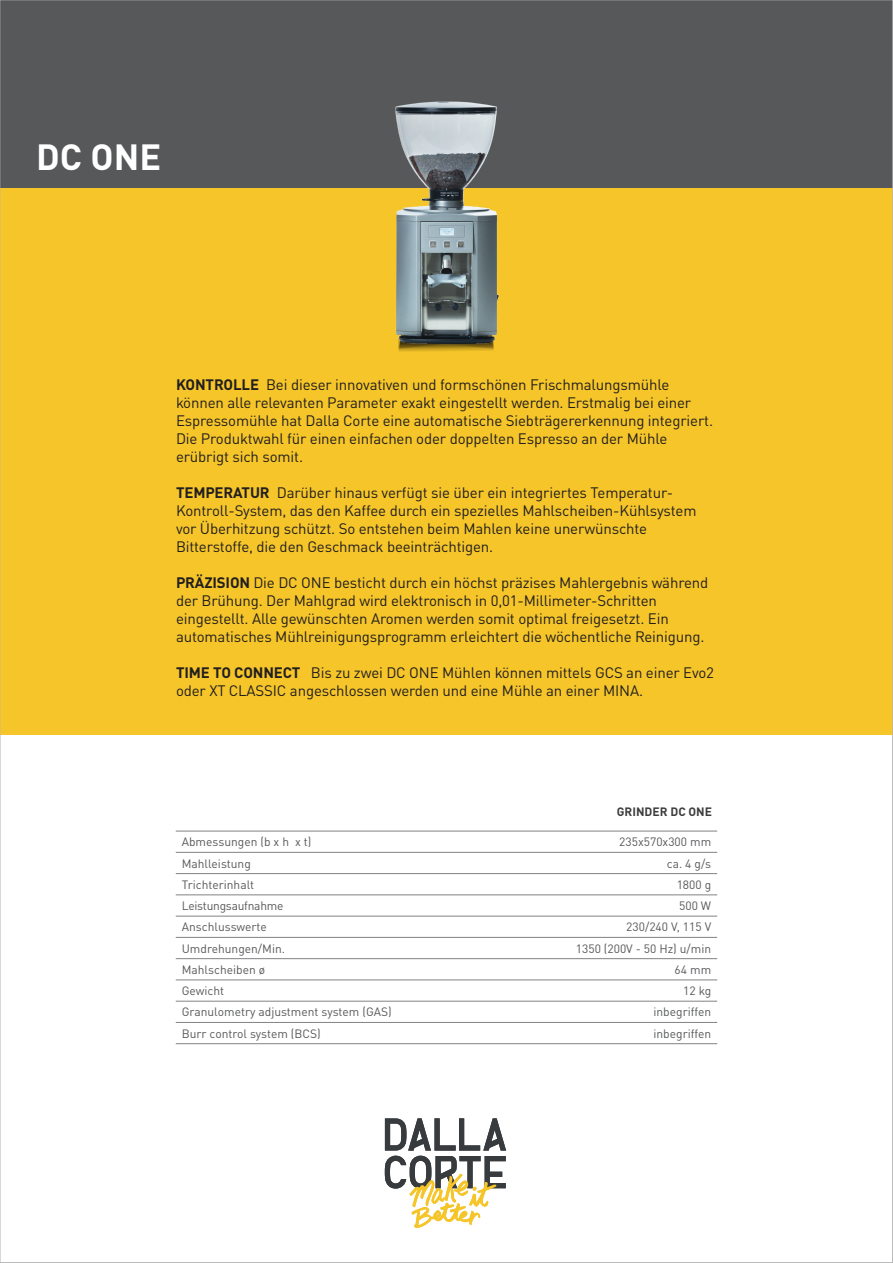
<style>
.page{position:relative;width:893px;height:1263px;background:#fff}
.page>*{position:absolute;margin:0;border:0;box-sizing:border-box;transform-origin:0 0}
.t1{font:700 36px "DINOT";color:#fff}
.t2{font:15px/18px "DINOT";letter-spacing:-.01em;color:#231f20}
.t3{font:12px "DINOT";color:#57585a}
.t4{font:12px "DINOT";letter-spacing:-.02em;color:#57585a}
.t5{font:700 12px "DINOT";color:#3e3e3f}
.s1{font-weight:700}
</style>
<div class="page">
<div style="left:0;top:175px;width:893px;height:560px;background:#f5c529"></div>
<div style="left:0;top:0;width:893px;height:187px;background:#57585a"></div>
<svg style="left:385px;top:1118px;width:121px;height:110px"></svg>
<hr style="left:176px;top:831px;width:279px;height:1px;background:#808285">
<hr style="left:455px;top:831px;width:262px;height:1px;background:#808285">
<hr style="left:176px;top:852px;width:279px;height:1px;background:#808285">
<hr style="left:455px;top:852px;width:262px;height:1px;background:#808285">
<hr style="left:176px;top:873px;width:279px;height:1px;background:#808285">
<hr style="left:455px;top:873px;width:262px;height:1px;background:#808285">
<hr style="left:176px;top:894px;width:279px;height:1px;background:#808285">
<hr style="left:455px;top:894px;width:262px;height:1px;background:#808285">
<hr style="left:176px;top:916px;width:279px;height:1px;background:#808285">
<hr style="left:455px;top:916px;width:262px;height:1px;background:#808285">
<hr style="left:176px;top:937px;width:279px;height:1px;background:#808285">
<hr style="left:455px;top:937px;width:262px;height:1px;background:#808285">
<hr style="left:176px;top:958px;width:279px;height:1px;background:#808285">
<hr style="left:455px;top:958px;width:262px;height:1px;background:#808285">
<hr style="left:176px;top:980px;width:279px;height:1px;background:#808285">
<hr style="left:455px;top:980px;width:262px;height:1px;background:#808285">
<hr style="left:176px;top:1001px;width:279px;height:1px;background:#808285">
<hr style="left:176px;top:1022px;width:279px;height:1px;background:#808285">
<hr style="left:176px;top:1043px;width:279px;height:1px;background:#808285">
<hr style="left:455px;top:1001px;width:262px;height:1px;background:#808285">
<hr style="left:455px;top:1022px;width:262px;height:1px;background:#808285">
<hr style="left:455px;top:1043px;width:262px;height:1px;background:#808285">
<svg style="left:398px;top:345px;width:96px;height:7px"></svg>
<img style="left:391px;top:101px;width:111px;height:244px">
<h1 class="t1" style="left:36px;top:129px;width:126px">DC ONE</h1>
<p class="t2" style="left:176px;top:375px;width:539px"><span class="s1">KONTROLLE</span> Bei dieser innovativen und formschönen Frischmalungsmühle können alle relevanten Parameter exakt eingestellt werden. Erstmalig bei einer Espressomühle hat Dalla Corte eine automatische Siebträgererkennung integriert.<br>Die Produktwahl für einen einfachen oder doppelten Espresso an der Mühle erübrigt sich somit.</p>
<p class="t2" style="left:176px;top:483px;width:522px"><span class="s1">TEMPERATUR</span> Darüber hinaus verfügt sie über ein integriertes Temperatur-Kontroll-System, das den Kaffee durch ein spezielles Mahlscheiben-Kühlsystem vor Überhitzung schützt. So entstehen beim Mahlen keine unerwünschte Bitterstoffe, die den Geschmack beeinträchtigen.</p>
<p class="t2" style="left:176px;top:573px;width:534px"><span class="s1">PRÄZISION</span> Die DC ONE besticht durch ein höchst präzises Mahlergebnis während der Brühung. Der Mahlgrad wird elektronisch in 0,01-Millimeter-Schritten eingestellt. Alle gewünschten Aromen werden somit optimal freigesetzt. Ein automatisches Mühlreinigungsprogramm erleichtert die wöchentliche Reinigung.</p>
<p class="t2" style="left:176px;top:663px;width:540px"><span class="s1">TIME TO CONNECT</span> Bis zu zwei DC ONE Mühlen können mittels GCS an einer Evo2 oder XT CLASSIC angeschlossen werden und eine Mühle an einer MINA.</p>
<p class="t5" style="left:617px;top:803px;width:97px">GRINDER DC ONE</p>
<p class="t3" style="left:182px;top:833px;width:131px">Abmessungen (b x h x t)</p>
<p class="t3" style="left:619px;top:833px;width:93px">235x570x300 mm</p>
<p class="t3" style="left:182px;top:854px;width:71px">Mahlleistung</p>
<p class="t3" style="left:667px;top:854px;width:46px">ca. 4 g/s</p>
<p class="t3" style="left:182px;top:875px;width:74px">Trichterinhalt</p>
<p class="t3" style="left:677px;top:875px;width:36px">1800 g</p>
<p class="t4" style="left:182px;top:896px;width:103px">Leistungsaufnahme</p>
<p class="t3" style="left:679px;top:896px;width:34px">500 W</p>
<p class="t3" style="left:182px;top:918px;width:87px">Anschlusswerte</p>
<p class="t3" style="left:626px;top:918px;width:86px">230/240 V, 115 V</p>
<p class="t3" style="left:182px;top:939px;width:105px">Umdrehungen/Min.</p>
<p class="t3" style="left:576px;top:939px;width:137px">1350 (200V - 50 Hz) u/min</p>
<p class="t3" style="left:182px;top:960px;width:85px">Mahlscheiben ø</p>
<p class="t3" style="left:675px;top:960px;width:38px">64 mm</p>
<p class="t3" style="left:182px;top:982px;width:44px">Gewicht</p>
<p class="t3" style="left:683px;top:982px;width:29px">12 kg</p>
<p class="t3" style="left:182px;top:1003px;width:211px">Granulometry adjustment system (GAS)</p>
<p class="t3" style="left:653px;top:1003px;width:59px">inbegriffen</p>
<p class="t3" style="left:182px;top:1024px;width:140px">Burr control system (BCS)</p>
<p class="t3" style="left:653px;top:1024px;width:59px">inbegriffen</p>
</div>
